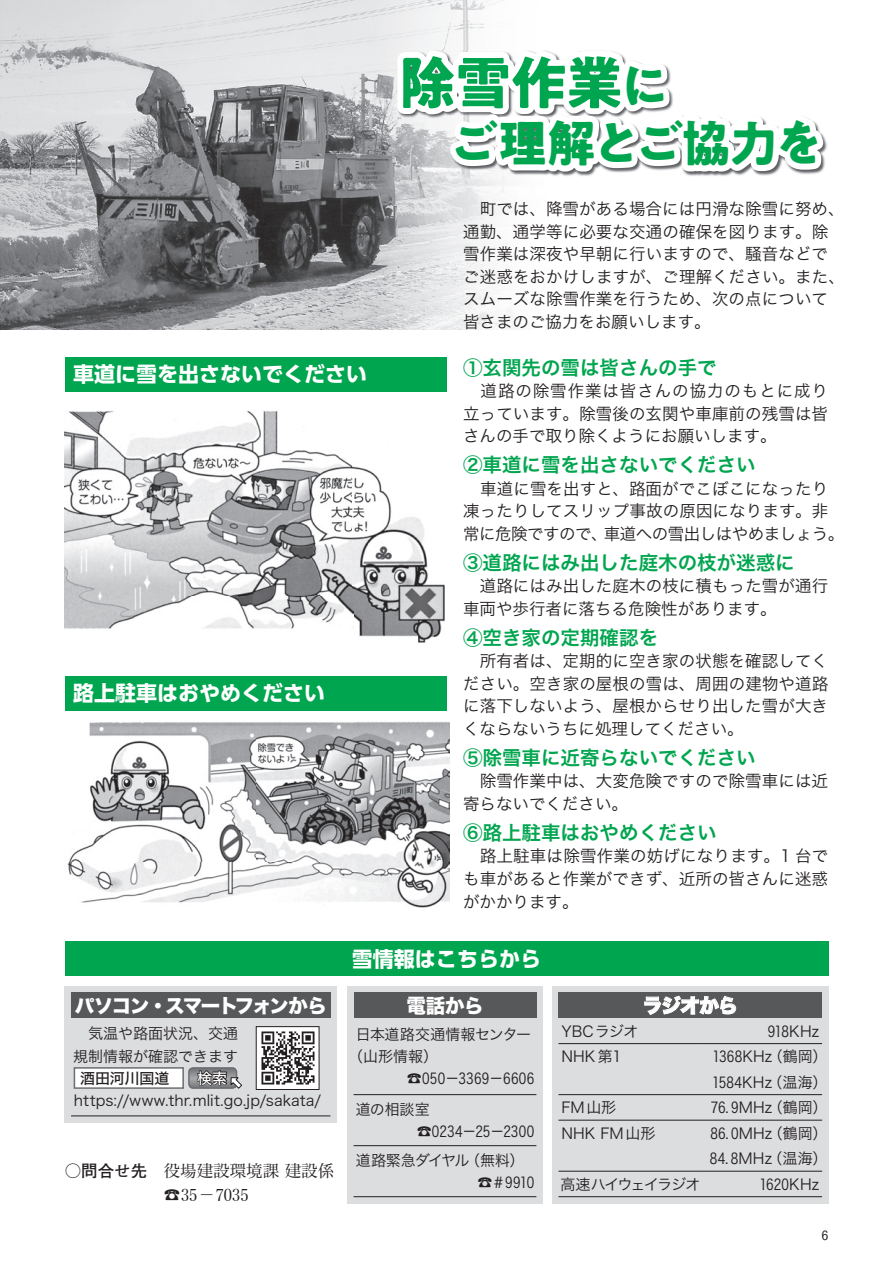
<style>
.page{position:relative;width:893px;height:1263px;background:#fff}
.page>*{position:absolute;margin:0;border:0;box-sizing:border-box;transform-origin:0 0}
.t1{font:700 57px "PA1 Gothic Std N";color:#00a54f}
.t2{font:700 49.5px "PA1 Gothic Std N";letter-spacing:-.035em;color:#00a54f}
.t3{font:700 21px "UD Shin Go Pro";color:#fff}
.t4{font:19.5px "Hira Kaku Pro W6";color:#00a54f}
.t5{font:19.5px "Hira Kaku Std W8";letter-spacing:-.075em;color:#fff}
.t6{font:19.5px "Hira Kaku Std W8";letter-spacing:-.04em;color:#fff}
.t7{font:16.5px/22.5px "Hira Kaku Pro W3";letter-spacing:.005em;color:#231f20}
.t8{font:16.5px/24px "Hira Min Pro W3";color:#231f20}
.t9{font:16.5px "Hira Kaku Pro W3";letter-spacing:-.03em;color:#231f20}
.t10{font:15px/25.5px "Hira Kaku Std W3";color:#231f20}
.t11{font:15px "Hira Kaku Std W3";letter-spacing:-.085em;color:#231f20}
.t12{font:15px "Hira Kaku Std W3";letter-spacing:-.04em;color:#231f20}
.t13{font:15px "Hira Kaku Std W5";letter-spacing:-.005em;color:#231f20}
.t14{font:15px "Hira Kaku Std W5";color:#fff}
.t15{font:500 12.75px "Gothic BBB Pro";color:#231f20}
.s1{font-size:49.5px}
.s2{font-family:"Futo Go B101 Pro";font-weight:700}
.s3{font-family:"Gothic MB101 Pro";font-weight:300}
</style>
<div class="page">
<img style="left:0;top:0;width:307px;height:330px">
<img style="left:307px;top:0;width:84px;height:94px">
<img style="left:307px;top:94px;width:84px;height:236px">
<svg style="left:391px;top:0;width:437px;height:392px"></svg>
<div style="left:552px;top:986px;width:276px;height:217px;background:#dcdddf"></div>
<div style="left:558px;top:992px;width:264px;height:26px;background:#57585a"></div>
<hr style="left:558px;top:1043px;width:145px;height:1px;background:#231f20">
<hr style="left:703px;top:1043px;width:119px;height:1px;background:#231f20">
<hr style="left:558px;top:1094px;width:145px;height:1px;background:#231f20">
<hr style="left:703px;top:1094px;width:119px;height:1px;background:#231f20">
<hr style="left:558px;top:1120px;width:145px;height:1px;background:#231f20">
<hr style="left:703px;top:1120px;width:119px;height:1px;background:#231f20">
<hr style="left:558px;top:1171px;width:145px;height:1px;background:#231f20">
<hr style="left:703px;top:1171px;width:119px;height:1px;background:#231f20">
<hr style="left:558px;top:1196px;width:145px;height:1px;background:#231f20">
<hr style="left:703px;top:1196px;width:119px;height:1px;background:#231f20">
<svg style="left:644px;top:995px;width:92px;height:20px"></svg>
<div style="left:347px;top:986px;width:196px;height:217px;background:#dcdddf"></div>
<div style="left:354px;top:992px;width:182px;height:26px;background:#57585a"></div>
<hr style="left:354px;top:1094px;width:182px;height:1px;background:#231f20">
<hr style="left:354px;top:1145px;width:182px;height:1px;background:#231f20">
<hr style="left:354px;top:1196px;width:182px;height:1px;background:#231f20">
<div style="left:65px;top:986px;width:272px;height:137px;background:#dcdddf"></div>
<div style="left:71px;top:992px;width:259px;height:26px;background:#57585a"></div>
<hr style="left:71px;top:1116px;width:259px;height:1px;background:#231f20">
<div style="left:65px;top:942px;width:763px;height:34px;background:#00a54f"></div>
<div style="left:74px;top:1068px;width:109px;height:20px;background:#fff"></div>
<div style="left:74px;top:1067px;width:110px;height:22px;border:2px solid #6c6d70"></div>
<div style="left:188px;top:1067px;width:49px;height:22px;border:2px solid #fff;border-radius:4px"></div>
<svg style="left:189px;top:1067px;width:53px;height:22px"></svg>
<img style="left:258px;top:1028px;width:59px;height:60px">
<div style="left:256px;top:1026px;width:63px;height:64px;border:1px solid #231f20"></div>
<div style="left:65px;top:357px;width:381px;height:34px;background:#00a54f"></div>
<img style="left:65px;top:411px;width:380px;height:232px">
<div style="left:65px;top:676px;width:381px;height:34px;background:#00a54f"></div>
<img style="left:67px;top:722px;width:382px;height:186px">
<p class="t3" style="left:73px;top:357px;width:295px">車道に雪を出さないでください</p>
<p class="t3" style="left:73px;top:676px;width:253px">路上駐車はおやめください</p>
<h1 class="t1" style="left:399px;top:47px;width:272px">除雪作業<span class="s1">に</span></h1>
<h2 class="t2" style="left:399px;top:112px;width:427px">　ご理解とご協力を</h2>
<p class="t7" style="left:463px;top:197px;width:383px">　町では、降雪がある場合には円滑な除雪に努め、通勤、通学等に必要な交通の確保を図ります。除雪作業は深夜や早朝に行いますので、騒音などでご迷惑をおかけしますが、ご理解ください。また、スムーズな除雪作業を行うため、次の点について皆さまのご協力をお願いします。</p>
<p class="t4" style="left:463px;top:350px;width:255px">①玄関先の雪は皆さんの手で</p>
<p class="t7" style="left:463px;top:379px;width:366px;text-align:justify">　道路の除雪作業は皆さんの協力のもとに成り立っています。除雪後の玄関や車庫前の残雪は皆さんの手で取り除くようにお願いします。</p>
<p class="t4" style="left:463px;top:447px;width:294px">②車道に雪を出さないでください</p>
<p class="t7" style="left:463px;top:476px;width:366px">　車道に雪を出すと、路面がでこぼこになったり</p>
<p class="t7" style="left:463px;top:499px;width:367px">凍ったりしてスリップ事故の原因になります。非</p>
<p class="t9" style="left:604px;top:519px;width:242px">車道への雪出しはやめましょう。</p>
<p class="t9" style="left:463px;top:519px;width:146px">常に危険ですので、</p>
<p class="t4" style="left:463px;top:545px;width:333px">③道路にはみ出した庭木の枝が迷惑に</p>
<p class="t7" style="left:463px;top:574px;width:367px">　道路にはみ出した庭木の枝に積もった雪が通行車両や歩行者に落ちる危険性があります。</p>
<p class="t4" style="left:463px;top:620px;width:196px">④空き家の定期確認を</p>
<p class="t7" style="left:463px;top:649px;width:367px;text-align:justify">　所有者は、定期的に空き家の状態を確認してください。空き家の屋根の雪は、周囲の建物や道路に落下しないよう、屋根からせり出した雪が大きくならないうちに処理してください。</p>
<p class="t4" style="left:463px;top:740px;width:294px">⑤除雪車に近寄らないでください</p>
<p class="t7" style="left:463px;top:769px;width:366px">　除雪作業中は、大変危険ですので除雪車には近寄らないでください。</p>
<p class="t4" style="left:463px;top:815px;width:255px">⑥路上駐車はおやめください</p>
<p class="t7" style="left:463px;top:844px;width:367px;text-align:justify">　路上駐車は除雪作業の妨げになります。1 台でも車があると作業ができず、近所の皆さんに迷惑がかかります。</p>
<p class="t3" style="left:352px;top:942px;width:191px">雪情報はこちらから</p>
<p class="t5" style="left:75px;top:994px;width:254px">パソコン･スマートフォンから</p>
<p class="t10" style="left:73px;top:1022px;width:166px;line-height:22.4px">　気温や路面状況、交通規制情報が確認できます</p>
<p class="t10" style="left:74px;top:1087px;width:249px">https://www.thr.mlit.go j p. /sakata/</p>
<p class="t14" style="left:197px;top:1066px;width:32px">検索</p>
<p class="t13" style="left:80px;top:1066px;width:91px">酒田河川国道</p>
<p class="t8" style="left:164px;top:1158px;width:172px;text-indent:-99px"><span class="s2">○問合せ先</span>　役場建設環境課建設係<span class="s2">☎</span>35－7035</p>
<p class="t6" style="left:406px;top:994px;width:79px">電話から</p>
<p class="t10" style="left:348px;top:1023px;width:185px;line-height:22.4px;text-indent:8px">日本道路交通情報センター（山形情報(</p>
<p class="t10" style="left:356px;top:1063px;width:180px;line-height:30.3px;text-indent:51px"><span class="s3">☎</span>050－3369－6606道の相談室</p>
<p class="t10" style="left:465px;top:1117px;width:71px;line-height:28.8px;text-indent:-48px"><span class="s3">☎</span>0234－25－2300（無料(</p>
<p class="t12" style="left:356px;top:1149px;width:115px">道路緊急ダイヤル</p>
<p class="t10" style="left:478px;top:1169px;width:58px"><span class="s3">☎</span>＃9910</p>
<p class="t6" style="left:643px;top:994px;width:97px">ラジオから</p>
<p class="t10" style="left:561px;top:1018px;width:79px">YBCラジオ</p>
<p class="t10" style="left:768px;top:1018px;width:53px">918KHz</p>
<p class="t10" style="left:561px;top:1043px;width:62px">NHK第1</p>
<p class="t10" style="left:768px;top:1043px;width:61px">（鶴岡(</p>
<p class="t10" style="left:712px;top:1043px;width:61px">1368KHz</p>
<p class="t10" style="left:561px;top:1094px;width:56px">FM山形</p>
<p class="t10" style="left:767px;top:1069px;width:61px">（温海(</p>
<p class="t10" style="left:768px;top:1069px;width:61px;text-indent:-56px">1584KHz<br>（鶴岡(</p>
<p class="t10" style="left:711px;top:1094px;width:63px">76.9MHz</p>
<p class="t10" style="left:561px;top:1120px;width:95px">NHK FM山形</p>
<p class="t10" style="left:768px;top:1120px;width:61px">（鶴岡(</p>
<p class="t10" style="left:710px;top:1120px;width:64px">86.0MHz</p>
<p class="t11" style="left:561px;top:1173px;width:142px">高速ハイウェイラジオ</p>
<p class="t10" style="left:767px;top:1145px;width:61px">（温海(</p>
<p class="t10" style="left:759px;top:1145px;width:61px;text-indent:-50px">84.8MHz<br>1620KHz</p>
<p class="t15" style="left:822px;top:1225px;width:8px">₆</p>
</div>
